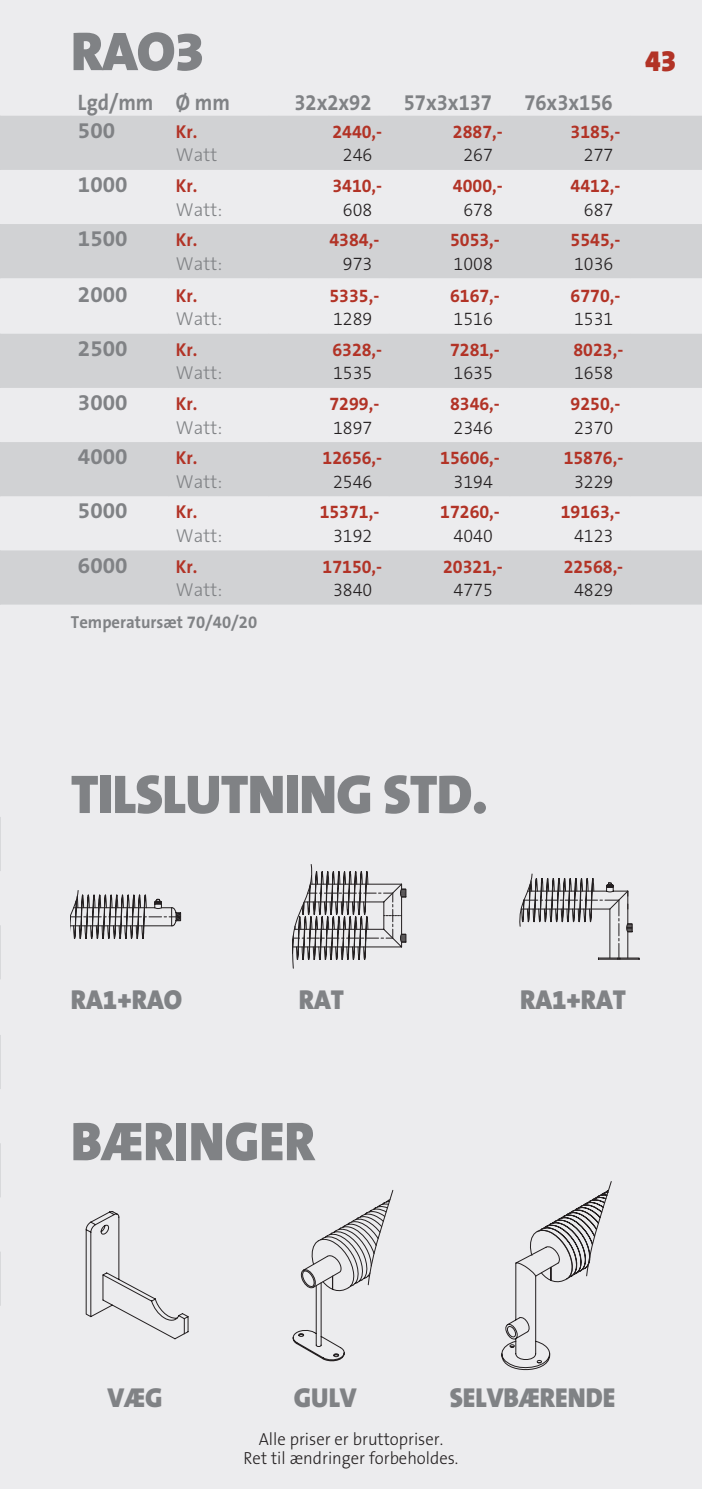
<style>
.page{position:relative;width:702px;height:1489px;background:#fff}
.page>*{position:absolute;margin:0;border:0;box-sizing:border-box;transform-origin:0 0}
.t1{font:900 55px "The Sans B9";letter-spacing:-.015em;color:#808285}
.t2{font:900 55px "The Sans B9";letter-spacing:-.015em;color:#808285;scale:.95 1}
.t3{font:900 30px "The Sans B9";color:#b23326;scale:.95 1}
.t4{font:900 27.5px "The Sans B9";color:#808285;scale:.95 1}
.t5{font:700 22.5px "The Sans B7";color:#808285}
.t6{font:700 22.5px "The Sans B7";color:#808285;scale:.9 1}
.t7{font:700 18.75px "The Sans B7";color:#b23326;scale:.95 1}
.t8{font:300 18.75px "The Sans B3";color:#231f20;scale:.95 1}
.t9{font:300 18.75px "The Sans B3";color:#808285}
.t10{font:300 17.5px/19.2px "The Sans B3";color:#231f20;text-align:center;scale:.95 1}
.t11{font:700 17.5px "The Sans B7";color:#808285;scale:.95 1}
</style>
<div class="page">
<div style="left:0;top:0;width:702px;height:1488px;background:#ececee"></div>
<svg style="left:71px;top:890px;width:110px;height:49px"></svg>
<svg style="left:292px;top:864px;width:114px;height:104px"></svg>
<svg style="left:519px;top:873px;width:120px;height:86px"></svg>
<svg style="left:85px;top:1211px;width:104px;height:128px"></svg>
<svg style="left:501px;top:1181px;width:111px;height:190px"></svg>
<svg style="left:292px;top:1190px;width:101px;height:171px"></svg>
<svg style="left:1px;top:116px;width:701px;height:488px;fill:#d1d2d4"></svg>
<svg style="left:0;top:817px;width:1px;height:488px"></svg>
<svg style="left:0;top:116px;width:1px;height:488px"></svg>
<h1 class="t1" style="left:71px;top:22px;width:135px">RAO3</h1>
<p class="t6" style="left:78px;top:91px;width:170px">Lgd/mm Ø mm</p>
<p class="t6" style="left:294px;top:91px;width:87px">32x2x92</p>
<p class="t6" style="left:404px;top:91px;width:100px">57x3x137</p>
<p class="t6" style="left:524px;top:91px;width:100px">76x3x156</p>
<p class="t5" style="left:78px;top:118px;width:39px">500</p>
<p class="t7" style="left:176px;top:122px;width:24px">Kr.</p>
<p class="t7" style="left:332px;top:122px;width:54px">2440,-</p>
<p class="t7" style="left:453px;top:122px;width:54px">2887,-</p>
<p class="t7" style="left:570px;top:122px;width:54px">3185,-</p>
<p class="t9" style="left:176px;top:145px;width:43px">Watt</p>
<p class="t8" style="left:343px;top:145px;width:32px">246</p>
<p class="t8" style="left:463px;top:145px;width:32px">267</p>
<p class="t8" style="left:584px;top:145px;width:32px">277</p>
<p class="t5" style="left:78px;top:172px;width:51px">1000</p>
<p class="t7" style="left:176px;top:176px;width:24px">Kr.</p>
<p class="t7" style="left:332px;top:176px;width:54px">3410,-</p>
<p class="t7" style="left:453px;top:176px;width:54px">4000,-</p>
<p class="t7" style="left:570px;top:176px;width:54px">4412,-</p>
<p class="t9" style="left:176px;top:200px;width:48px">Watt:</p>
<p class="t8" style="left:343px;top:200px;width:32px">608</p>
<p class="t8" style="left:463px;top:200px;width:32px">678</p>
<p class="t8" style="left:584px;top:200px;width:32px">687</p>
<p class="t5" style="left:78px;top:227px;width:51px">1500</p>
<p class="t7" style="left:176px;top:230px;width:24px">Kr.</p>
<p class="t7" style="left:329px;top:230px;width:54px">4384,-</p>
<p class="t7" style="left:450px;top:230px;width:54px">5053,-</p>
<p class="t7" style="left:570px;top:230px;width:54px">5545,-</p>
<p class="t9" style="left:176px;top:254px;width:48px">Watt:</p>
<p class="t8" style="left:343px;top:254px;width:32px">973</p>
<p class="t8" style="left:453px;top:254px;width:43px">1008</p>
<p class="t8" style="left:574px;top:254px;width:43px">1036</p>
<p class="t5" style="left:78px;top:282px;width:51px">2000</p>
<p class="t7" style="left:176px;top:285px;width:24px">Kr.</p>
<p class="t7" style="left:329px;top:285px;width:54px">5335,-</p>
<p class="t7" style="left:450px;top:285px;width:54px">6167,-</p>
<p class="t7" style="left:570px;top:285px;width:54px">6770,-</p>
<p class="t9" style="left:176px;top:309px;width:48px">Watt:</p>
<p class="t8" style="left:333px;top:309px;width:43px">1289</p>
<p class="t8" style="left:453px;top:309px;width:43px">1516</p>
<p class="t8" style="left:574px;top:309px;width:43px">1531</p>
<p class="t5" style="left:78px;top:336px;width:51px">2500</p>
<p class="t7" style="left:176px;top:339px;width:24px">Kr.</p>
<p class="t7" style="left:332px;top:339px;width:54px">6328,-</p>
<p class="t7" style="left:450px;top:339px;width:54px">7281,-</p>
<p class="t7" style="left:573px;top:339px;width:54px">8023,-</p>
<p class="t9" style="left:176px;top:363px;width:48px">Watt:</p>
<p class="t8" style="left:333px;top:363px;width:43px">1535</p>
<p class="t8" style="left:453px;top:363px;width:43px">1635</p>
<p class="t8" style="left:574px;top:363px;width:43px">1658</p>
<p class="t5" style="left:78px;top:390px;width:51px">3000</p>
<p class="t7" style="left:176px;top:394px;width:24px">Kr.</p>
<p class="t7" style="left:329px;top:394px;width:54px">7299,-</p>
<p class="t7" style="left:450px;top:394px;width:54px">8346,-</p>
<p class="t7" style="left:570px;top:394px;width:54px">9250,-</p>
<p class="t9" style="left:176px;top:417px;width:48px">Watt:</p>
<p class="t8" style="left:333px;top:417px;width:43px">1897</p>
<p class="t8" style="left:453px;top:417px;width:43px">2346</p>
<p class="t8" style="left:574px;top:417px;width:43px">2370</p>
<p class="t5" style="left:78px;top:445px;width:51px">4000</p>
<p class="t7" style="left:176px;top:448px;width:24px">Kr.</p>
<p class="t7" style="left:322px;top:448px;width:64px">12656,-</p>
<p class="t7" style="left:440px;top:448px;width:64px">15606,-</p>
<p class="t7" style="left:563px;top:448px;width:64px">15876,-</p>
<p class="t9" style="left:176px;top:472px;width:48px">Watt:</p>
<p class="t8" style="left:333px;top:472px;width:43px">2546</p>
<p class="t8" style="left:453px;top:472px;width:43px">3194</p>
<p class="t8" style="left:574px;top:472px;width:43px">3229</p>
<p class="t5" style="left:78px;top:499px;width:51px">5000</p>
<p class="t7" style="left:176px;top:502px;width:24px">Kr.</p>
<p class="t7" style="left:320px;top:502px;width:64px">15371,-</p>
<p class="t7" style="left:440px;top:502px;width:64px">17260,-</p>
<p class="t7" style="left:560px;top:502px;width:64px">19163,-</p>
<p class="t9" style="left:176px;top:526px;width:48px">Watt:</p>
<p class="t8" style="left:333px;top:526px;width:43px">3192</p>
<p class="t8" style="left:453px;top:526px;width:43px">4040</p>
<p class="t8" style="left:574px;top:526px;width:43px">4123</p>
<p class="t5" style="left:78px;top:553px;width:51px">6000</p>
<p class="t7" style="left:176px;top:556px;width:24px">Kr.</p>
<p class="t7" style="left:322px;top:556px;width:64px">17150,-</p>
<p class="t7" style="left:443px;top:556px;width:64px">20321,-</p>
<p class="t7" style="left:563px;top:556px;width:64px">22568,-</p>
<p class="t9" style="left:176px;top:580px;width:48px">Watt:</p>
<p class="t8" style="left:333px;top:580px;width:43px">3840</p>
<p class="t8" style="left:453px;top:580px;width:43px">4775</p>
<p class="t8" style="left:574px;top:580px;width:43px">4829</p>
<p class="t11" style="left:71px;top:613px;width:198px">Temperatursæt 70/40/20</p>
<h2 class="t3" style="left:645px;top:45px;width:34px">43</h2>
<h1 class="t1" style="left:71px;top:764px;width:419px">TILSLUTNING STD.</h1>
<h3 class="t4" style="left:71px;top:985px;width:119px">RA1+RAO</h3>
<h3 class="t4" style="left:299px;top:985px;width:49px">RAT</h3>
<h3 class="t4" style="left:520px;top:985px;width:113px">RA1+RAT</h3>
<h1 class="t2" style="left:71px;top:1111px;width:258px">BÆRINGER</h1>
<h3 class="t4" style="left:108px;top:1382px;width:59px">VÆG</h3>
<h3 class="t4" style="left:294px;top:1382px;width:68px">GULV</h3>
<h3 class="t4" style="left:450px;top:1382px;width:175px">SELVBÆRENDE</h3>
<p class="t10" style="left:243px;top:1429px;width:228px">Alle priser er bruttopriser.<br>Ret til ændringer forbeholdes.</p>
</div>
